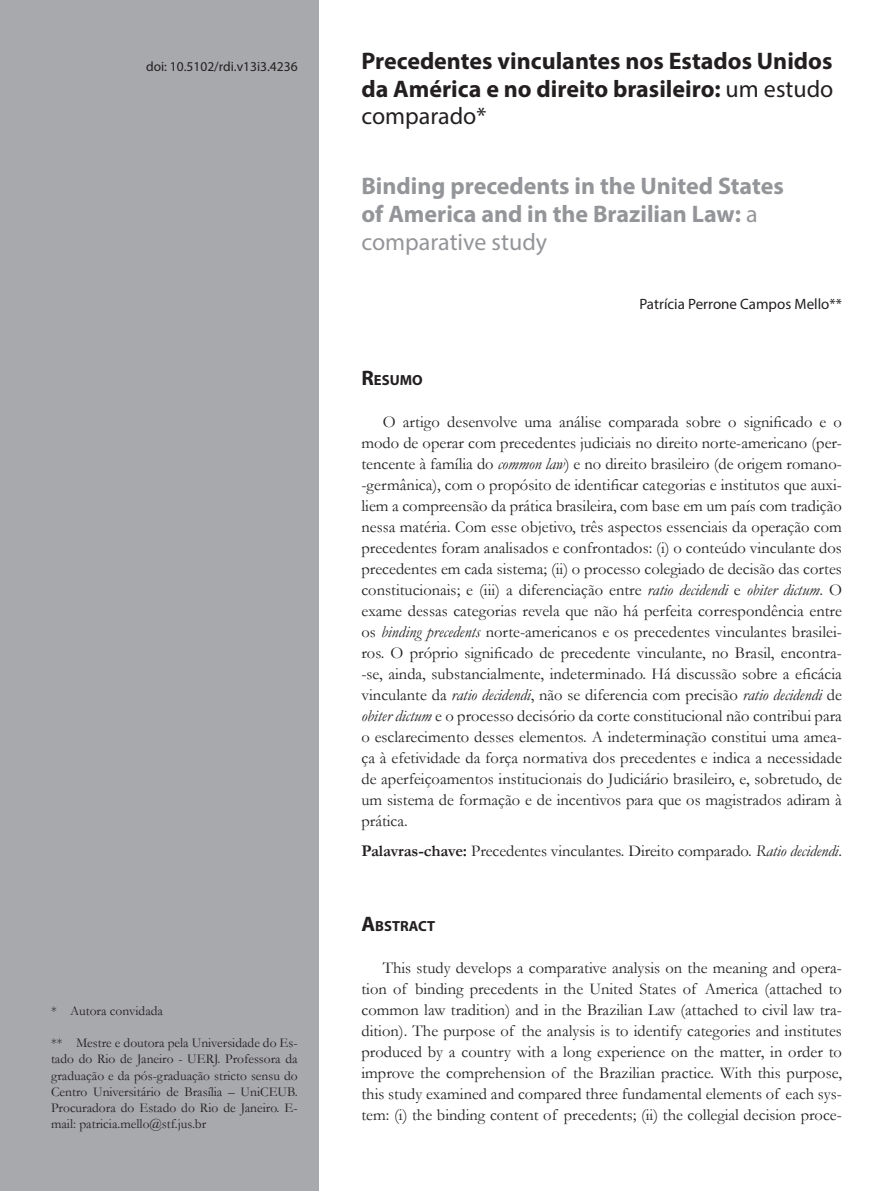
<style>
.page{position:relative;width:893px;height:1191px;background:#fff}
.page>*{position:absolute;margin:0;border:0;box-sizing:border-box;transform-origin:0 0}
.Tit{font:700 24px/27.6px "Myriad Pro";color:#231f20;text-align:justify}
.Tit2{font:700 24px/27.6px "Myriad Pro";color:#939598}
.texto{font:16.5px/21px "Garamond";color:#231f20;text-align:justify}
.text_sem_recuo{font:16.5px "Garamond";letter-spacing:-.005em;color:#231f20}
.Myriad_10{font:15px "Myriad Pro";color:#231f20}
.Subt{font:700 14.7px "Myriad Pro";color:#231f20}
.rodape{font:13.5px/16.2px "Garamond";color:#231f20;text-align:justify}
.Doi{font:13.5px "Myriad Pro";color:#231f20}
.s1{font-weight:400}
.s2{font-size:21px}
.s3{font-style:italic}
.s4{font-weight:700}
</style>
<div class="page">
<div style="left:0;top:0;width:319px;height:1191px;background:#a8a9ad"></div>
<p class="Doi" style="left:146px;top:58px;width:153px">doi: 10.5102/rdi.v13i3.4236</p>
<p class="Tit" style="left:361px;top:46px;width:473px">Precedentes vinculantes nos Estados Unidos da América e no direito brasileiro: <span class="s1">um estudo comparado*</span></p>
<p class="Tit2" style="left:361px;top:172px;width:424px">Binding precedents in the United States of America and in the Brazilian Law: <span class="s1">a comparative study</span></p>
<p class="Myriad_10" style="left:639px;top:295px;width:204px">Patrícia Perrone Campos Mello**</p>
<p class="rodape" style="left:51px;top:1002px;width:114px">* Autora convidada</p>
<p class="rodape" style="left:51px;top:1034px;width:248px">** Mestre e doutora pela Universidade do Es&shy;tado do Rio de Janeiro - UERJ. Professora da graduação e da pós-graduação stricto sensu do Centro Universitário de Brasília – UniCEUB.<br>Procuradora do Estado do Rio de Janeiro. E&shy;mail: patricia.mello@stf.jus.br</p>
<p class="Subt" style="left:361px;top:370px;width:63px"><span class="s2">R</span>ESUMO</p>
<p class="texto" style="left:361px;top:411px;width:482px;text-indent:21px">O artigo desenvolve uma análise comparada sobre o significado e o modo de operar com precedentes judiciais no direito norte-americano (per&shy;tencente à família do <span class="s3">common law</span>) e no direito brasileiro (de origem romano--germânica), com o propósito de identificar categorias e institutos que auxi&shy;liem a compreensão da prática brasileira, com base em um país com tradição nessa matéria. Com esse objetivo, três aspectos essenciais da operação com precedentes foram analisados e confrontados: (i) o conteúdo vinculante dos precedentes em cada sistema; (ii) o processo colegiado de decisão das cortes constitucionais; e (iii) a diferenciação entre <span class="s3">ratio decidendi</span> e <span class="s3">obiter dictum</span>. O exame dessas categorias revela que não há perfeita correspondência entre os <span class="s3">binding precedents</span> norte-americanos e os precedentes vinculantes brasilei&shy;ros. O próprio significado de precedente vinculante, no Brasil, encontra--se, ainda, substancialmente, indeterminado. Há discussão sobre a eficácia vinculante da <span class="s3">ratio decidendi</span>, não se diferencia com precisão <span class="s3">ratio decidendi</span> de <span class="s3">obiter dictum</span> e o processo decisório da corte constitucional não contribui para o esclarecimento desses elementos. A indeterminação constitui uma amea&shy;ça à efetividade da força normativa dos precedentes e indica a necessidade de aperfeiçoamentos institucionais do Judiciário brasileiro, e, sobretudo, de um sistema de formação e de incentivos para que os magistrados adiram à prática.</p>
<p class="text_sem_recuo" style="left:361px;top:839px;width:482px"><span class="s4">Palavras-chave:</span> Precedentes vinculantes. Direito comparado. <span class="s3">Ratio decidendi</span>.</p>
<p class="Subt" style="left:361px;top:916px;width:75px"><span class="s2">A</span>BSTRACT</p>
<p class="texto" style="left:361px;top:957px;width:482px;text-indent:21px">This study develops a comparative analysis on the meaning and opera&shy;tion of binding precedents in the United States of America (attached to common law tradition) and in the Brazilian Law (attached to civil law tra&shy;dition). The purpose of the analysis is to identify categories and institutes produced by a country with a long experience on the matter, in order to improve the comprehension of the Brazilian practice. With this purpose, this study examined and compared three fundamental elements of each sys&shy;tem: (i) the binding content of precedents; (ii) the collegial decision proce-</p>
</div>
